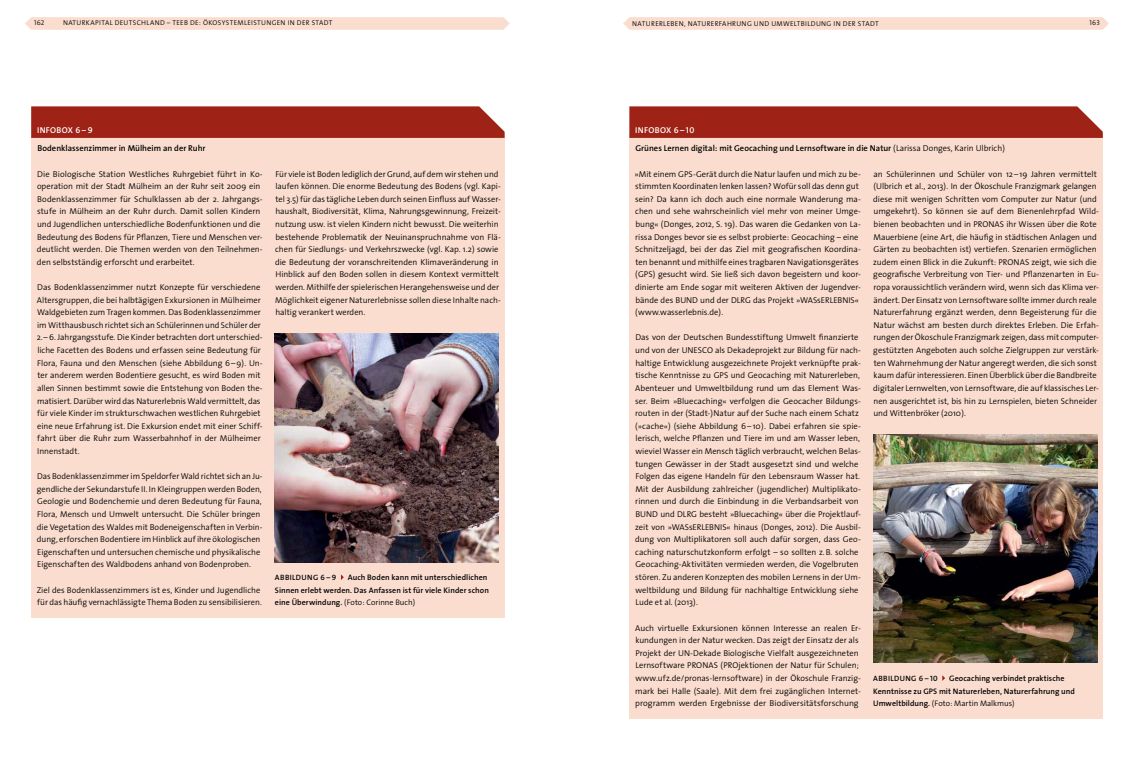
<style>
.page{position:relative;width:1134px;height:766px;background:#fff}
.page>*{position:absolute;margin:0;border:0;box-sizing:border-box;transform-origin:0 0}
.t1{font:300 8.5px/12.6px "The Sans";letter-spacing:-.005em;color:#000}
.t2{font:600 8.5px "The Sans";letter-spacing:.005em;color:#000}
.t3{font:8.5px "The Sans Semi Bold Caps";letter-spacing:.04em;color:#fff}
.t4{font:600 8px/12.6px "The Sans";letter-spacing:.01em;color:#000}
.t5{font:7.7px "The Sans Semi Bold Caps";letter-spacing:.05em;color:#000}
.t6{font:7.1px "The Sans Semi Light Caps";letter-spacing:.045em;color:#000}
.t7{font:7px "The Sans Semi Light Caps";letter-spacing:.05em;color:#000}
.s1{font-weight:300}
</style>
<div class="page">
<svg style="left:25px;top:17px;width:485px;height:13px;background:#faded0"></svg>
<svg style="left:623px;top:17px;width:486px;height:13px;background:#faded0"></svg>
<div style="left:31px;top:134px;width:474px;height:483px;background:#faddcf"></div>
<svg style="left:31px;top:106px;width:474px;height:32px;background:#a12a1e"></svg>
<div style="left:629px;top:134px;width:474px;height:584px;background:#faddcf"></div>
<svg style="left:629px;top:106px;width:474px;height:32px;background:#a12b1e"></svg>
<svg style="left:341px;top:574px;width:3px;height:6px"></svg>
<img style="left:275px;top:333px;width:224px;height:229px">
<img style="left:873px;top:434px;width:224px;height:228px">
<p class="t7" style="left:34px;top:17px;width:12px">162</p>
<p class="t7" style="left:63px;top:17px;width:271px">NATURKAPITAL DEUTSCHLAND – TEEB DE: ÖKOSYSTEMLEISTUNGEN IN DER STADT</p>
<p class="t6" style="left:632px;top:17px;width:11px">NATURERLEBEN</p>
<p class="t6" style="left:684px;top:17px;width:15px">, NATURERFAHRUNG</p>
<p class="t6" style="left:754px;top:17px;width:6px">UND</p>
<p class="t6" style="left:771px;top:17px;width:24px">UMWELTBILDUNG</p>
<p class="t6" style="left:833px;top:17px;width:47px">IN DER STADT</p>
<p class="t7" style="left:1089px;top:17px;width:12px">163</p>
<p class="t3" style="left:37px;top:122px;width:57px">INFOBOX 6 – 9</p>
<p class="t2" style="left:37px;top:141px;width:170px">Bodenklassenzimmer in Mülheim an der Ruhr</p>
<p class="t1" style="left:37px;top:167px;width:227px">Die Biologische Station Westliches Ruhrgebiet führt in Ko&shy;operation mit der Stadt Mülheim an der Ruhr seit 2009 ein Bodenklassenzimmer für Schulklassen ab der 2. Jahrgangs&shy;stufe in Mülheim an der Ruhr durch. Damit sollen Kindern und Jugendlichen unterschiedliche Bodenfunktionen und die Bedeutung des Bodens für Pflanzen, Tiere und Menschen ver&shy;deutlicht werden. Die Themen werden von den Teilnehmen&shy;den selbstständig erforscht und erarbeitet.</p>
<p class="t1" style="left:37px;top:280px;width:227px">Das Bodenklassenzimmer nutzt Konzepte für verschiedene Altersgruppen, die bei halbtägigen Exkursionen in Mülheimer Waldgebieten zum Tragen kommen. Das Bodenklassenzimmer im Witthausbusch richtet sich an Schülerinnen und Schüler der 2.– 6. Jahrgangsstufe. Die Kinder betrachten dort unterschied&shy;liche Facetten des Bodens und erfassen seine Bedeutung für Flora, Fauna und den Menschen (siehe Abbildung 6–9). Un&shy;ter anderem werden Bodentiere gesucht, es wird Boden mit allen Sinnen bestimmt sowie die Entstehung von Boden the&shy;matisiert. Darüber wird das Naturerlebnis Wald vermittelt, das für viele Kinder im strukturschwachen westlichen Ruhrgebiet eine neue Erfahrung ist. Die Exkursion endet mit einer Schiff&shy;fahrt über die Ruhr zum Wasserbahnhof in der Mülheimer Innenstadt.</p>
<p class="t1" style="left:37px;top:469px;width:227px">Das Bodenklassenzimmer im Speldorfer Wald richtet sich an Ju&shy;gendliche der Sekundarstufe II. In Kleingruppen werden Boden, Geologie und Bodenchemie und deren Bedeutung für Fauna, Flora, Mensch und Umwelt untersucht. Die Schüler bringen die Vegetation des Waldes mit Bodeneigenschaften in Verbin&shy;dung, erforschen Bodentiere im Hinblick auf ihre ökologischen Eigenschaften und untersuchen chemische und physikalische Eigenschaften des Waldbodens anhand von Bodenproben.</p>
<p class="t1" style="left:37px;top:583px;width:227px">Ziel des Bodenklassenzimmers ist es, Kinder und Jugendliche für das häufig vernachlässigte Thema Boden zu sensibilisieren.</p>
<p class="t3" style="left:635px;top:122px;width:61px">INFOBOX 6 – 10</p>
<p class="t2" style="left:635px;top:141px;width:371px">Grünes Lernen digital: mit Geocaching und Lernsoftware in die Natur <span class="s1">(Larissa Donges, Karin Ulbrich)</span></p>
<p class="t1" style="left:275px;top:167px;width:227px">Für viele ist Boden lediglich der Grund, auf dem wir stehen und laufen können. Die enorme Bedeutung des Bodens (vgl. Kapi&shy;tel 3.5) für das tägliche Leben durch seinen Einfluss auf Wasser&shy;haushalt, Biodiversität, Klima, Nahrungsgewinnung, Freizeit&shy;nutzung usw. ist vielen Kindern nicht bewusst. Die weiterhin bestehende Problematik der Neuinanspruchnahme von Flä&shy;chen für Siedlungs- und Verkehrszwecke (vgl. Kap. 1.2) sowie die Bedeutung der voranschreitenden Klimaveränderung in Hinblick auf den Boden sollen in diesem Kontext vermittelt werden. Mithilfe der spielerischen Herangehensweise und der Möglichkeit eigener Naturerlebnisse sollen diese Inhalte nach&shy;haltig verankert werden.</p>
<p class="t1" style="left:873px;top:167px;width:227px">an Schülerinnen und Schüler von 12 – 19 Jahren vermittelt (Ulbrich et al., 2013). In der Ökoschule Franzigmark gelangen diese mit wenigen Schritten vom Computer zur Natur (und umgekehrt). So können sie auf dem Bienenlehrpfad Wild&shy;bienen beobachten und in PRONAS ihr Wissen über die Rote Mauerbiene (eine Art, die häufig in städtischen Anlagen und Gärten zu beobachten ist) vertiefen. Szenarien ermöglichen zudem einen Blick in die Zukunft: PRONAS zeigt, wie sich die geografische Verbreitung von Tier- und Pflanzenarten in Eu&shy;ropa voraussichtlich verändern wird, wenn sich das Klima ver&shy;ändert. Der Einsatz von Lernsoftware sollte immer durch reale Naturerfahrung ergänzt werden, denn Begeisterung für die Natur wächst am besten durch direktes Erleben. Die Erfah&shy;rungen der Ökoschule Franzigmark zeigen, dass mit computer&shy;gestützten Angeboten auch solche Zielgruppen zur verstärk&shy;ten Wahrnehmung der Natur angeregt werden, die sich sonst kaum dafür interessieren. Einen Überblick über die Bandbreite digitaler Lernwelten, von Lernsoftware, die auf klassisches Ler&shy;nen ausgerichtet ist, bis hin zu Lernspielen, bieten Schneider und Wittenbröker (2010).</p>
<p class="t1" style="left:635px;top:167px;width:228px">»Mit einem GPS-Gerät durch die Natur laufen und mich zu be&shy;stimmten Koordinaten lenken lassen? Wofür soll das denn gut sein? Da kann ich doch auch eine normale Wanderung ma&shy;chen und sehe wahrscheinlich viel mehr von meiner Umge&shy;bung« (Donges, 2012, S. 19). Das waren die Gedanken von La&shy;rissa Donges bevor sie es selbst probierte: Geocaching – eine Schnitzeljagd, bei der das Ziel mit geografischen Koordina&shy;ten benannt und mithilfe eines tragbaren Navigationsgerätes (GPS) gesucht wird. Sie ließ sich davon begeistern und koor&shy;dinierte am Ende sogar mit weiteren Aktiven der Jugendver&shy;bände des BUND und der DLRG das Projekt »WASsERLEBNIS« (www.wasserlebnis.de).</p>
<p class="t1" style="left:635px;top:331px;width:227px">Das von der Deutschen Bundesstiftung Umwelt finanzierte und von der UNESCO als Dekadeprojekt zur Bildung für nach&shy;haltige Entwicklung ausgezeichnete Projekt verknüpfte prak&shy;tische Kenntnisse zu GPS und Geocaching mit Naturerleben, Abenteuer und Umweltbildung rund um das Element Was&shy;ser. Beim »Bluecaching« verfolgen die Geocacher Bildungs&shy;routen in der (Stadt-)Natur auf der Suche nach einem Schatz (»cache«) (siehe Abbildung 6– 10). Dabei erfahren sie spie&shy;lerisch, welche Pflanzen und Tiere im und am Wasser leben, wieviel Wasser ein Mensch täglich verbraucht, welchen Belas&shy;tungen Gewässer in der Stadt ausgesetzt sind und welche Folgen das eigene Handeln für den Lebensraum Wasser hat.<br>Mit der Ausbildung zahlreicher (jugendlicher) Multiplikato&shy;rinnen und durch die Einbindung in die Verbandsarbeit von BUND und DLRG besteht »Bluecaching« über die Projektlauf&shy;zeit von »WASsERLEBNIS« hinaus (Donges, 2012). Die Ausbil&shy;dung von Multiplikatoren soll auch dafür sorgen, dass Geo&shy;caching naturschutzkonform erfolgt – so sollten z.B. solche Geocaching-Aktivitäten vermieden werden, die Vogelbruten stören. Zu anderen Konzepten des mobilen Lernens in der Um&shy;weltbildung und Bildung für nachhaltige Entwicklung siehe Lude et al. (2013).</p>
<p class="t1" style="left:635px;top:621px;width:227px">Auch virtuelle Exkursionen können Interesse an realen Er&shy;kundungen in der Natur wecken. Das zeigt der Einsatz der als Projekt der UN-Dekade Biologische Vielfalt ausgezeichneten Lernsoftware PRONAS (PROjektionen der Natur für Schulen; www.ufz.de/pronas-lernsoftware) in der Ökoschule Franzig&shy;mark bei Halle (Saale). Mit dem frei zugänglichen Internet&shy;programm werden Ergebnisse der Biodiversitätsforschung</p>
<p class="t4" style="left:275px;top:570px;width:215px;text-indent:73px">Auch Boden kann mit unterschiedlichen<br>Sinnen erlebt werden. Das Anfassen ist für viele Kinder schon eine Überwindung. <span class="s1">(Foto: Corinne Buch)</span></p>
<p class="t5" style="left:275px;top:571px;width:63px">ABBILDUNG 6 – 9</p>
<p class="t4" style="left:873px;top:671px;width:203px;text-indent:76px">Geocaching verbindet praktische<br>Kenntnisse zu GPS mit Naturerleben, Naturerfahrung und<br>Umweltbildung. <span class="s1">(Foto: Martin Malkmus)</span></p>
<p class="t5" style="left:873px;top:671px;width:66px">ABBILDUNG 6 – 10</p>
</div>
